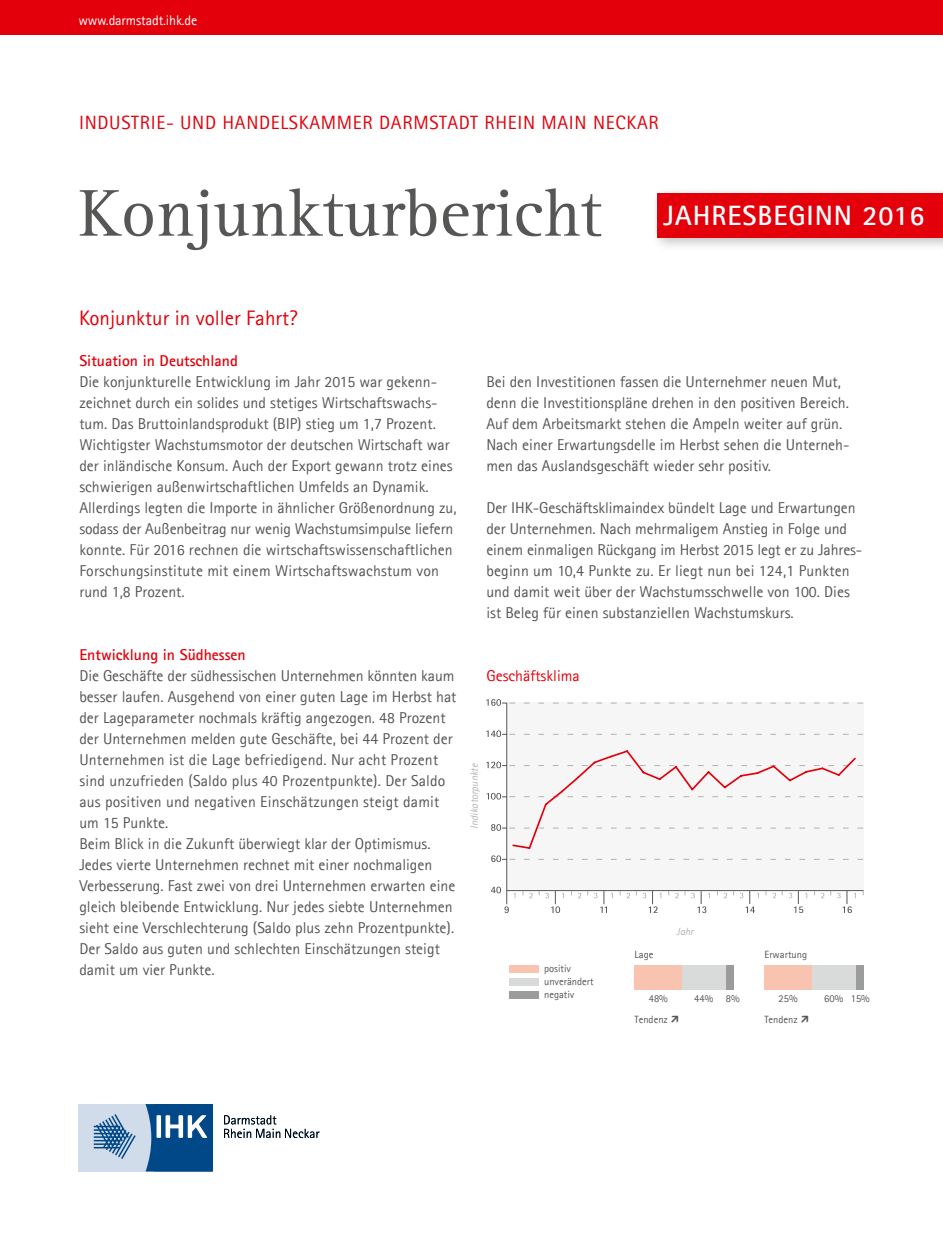
<style>
.page{position:relative;width:943px;height:1241px;background:#fff}
.page>*{position:absolute;margin:0;border:0;box-sizing:border-box;transform-origin:0 0}
.t1{font:68.25px "Agfa Rotis Serif";color:#565655}
.t2{font:700 28px "Agfa Rotis Sans Serif";letter-spacing:.035em;color:#fff}
.t3{font:21px "Agfa Rotis Sans Serif";color:#e3000b}
.t4{font:19.25px "Agfa Rotis Sans Serif";letter-spacing:.035em;color:#e3000b}
.t5{font:15.75px/21px "Agfa Rotis Sans Serif";color:#565655}
.t6{font:700 15.75px "Agfa Rotis Sans Serif";color:#e3000b}
.t7{font:15.75px "Agfa Rotis Sans Serif";color:#e3000b}
.t8{font:14px "Agfa Rotis Sans Serif";letter-spacing:-.01em;color:#fff}
.t9{font:10.5px/13px "Agfa Rotis Sans Serif";color:#565655}
.t10{font:italic 10.5px "Agfa Rotis Sans Serif";color:#b1b2b3}
</style>
<div class="page">
<div style="left:0;top:0;width:943px;height:35px;background:#e3000b"></div>
<div style="left:650px;top:187px;width:293px;height:65px;background:#000;opacity:.25"></div>
<div style="left:657px;top:193px;width:286px;height:45px;background:#e3000b"></div>
<div style="left:78px;top:1103px;width:75px;height:68px;background:#d1dcea"></div>
<svg style="left:94px;top:1114px;width:42px;height:44px"></svg>
<svg style="left:145px;top:1103px;width:68px;height:68px"></svg>
<svg style="left:224px;top:1115px;width:95px;height:22px"></svg>
<div style="left:509px;top:965px;width:30px;height:7px;background:#f9c4af"></div>
<div style="left:509px;top:977px;width:30px;height:8px;background:#d9dada"></div>
<div style="left:509px;top:990px;width:30px;height:8px;background:#9c9c9d"></div>
<div style="left:506px;top:702px;width:357px;height:188px;background:#f6f6f6"></div>
<hr style="left:506px;top:890px;width:357px;height:1px;background:#565655">
<svg style="left:491px;top:886px;width:10px;height:7px"></svg>
<hr style="left:506px;top:702px;width:1px;height:202px;background:#565655">
<svg style="left:504px;top:906px;width:5px;height:6px"></svg>
<svg style="left:486px;top:730px;width:377px;height:7px"></svg>
<svg style="left:486px;top:699px;width:377px;height:6px"></svg>
<svg style="left:529px;top:892px;width:3px;height:6px"></svg>
<svg style="left:578px;top:892px;width:3px;height:6px"></svg>
<svg style="left:626px;top:892px;width:4px;height:6px"></svg>
<svg style="left:675px;top:892px;width:3px;height:6px"></svg>
<svg style="left:545px;top:890px;width:19px;height:22px"></svg>
<svg style="left:594px;top:890px;width:19px;height:22px"></svg>
<svg style="left:636px;top:890px;width:25px;height:22px"></svg>
<svg style="left:691px;top:891px;width:19px;height:21px"></svg>
<svg style="left:717px;top:890px;width:10px;height:8px"></svg>
<svg style="left:740px;top:890px;width:19px;height:22px"></svg>
<svg style="left:772px;top:890px;width:10px;height:8px"></svg>
<svg style="left:788px;top:890px;width:19px;height:22px"></svg>
<svg style="left:837px;top:890px;width:18px;height:22px"></svg>
<svg style="left:486px;top:748px;width:377px;height:113px"></svg>
<div style="left:725px;top:965px;width:8px;height:25px;background:#9c9c9d"></div>
<div style="left:682px;top:965px;width:43px;height:25px;background:#d9dada"></div>
<div style="left:634px;top:965px;width:48px;height:25px;background:#f9c4af"></div>
<div style="left:855px;top:965px;width:8px;height:24px;background:#9c9c9d"></div>
<div style="left:812px;top:965px;width:43px;height:24px;background:#d9dada"></div>
<div style="left:764px;top:965px;width:48px;height:24px;background:#f9c4af"></div>
<p class="t8" style="left:78px;top:12px;width:120px">www.darmstadt.ihk.de</p>
<p class="t4" style="left:79px;top:111px;width:581px">INDUSTRIE- UND HANDELSKAMMER DARMSTADT RHEIN MAIN NECKAR</p>
<h1 class="t1" style="left:79px;top:174px;width:524px">Konjunkturbericht</h1>
<h2 class="t2" style="left:663px;top:197px;width:262px">JAHRESBEGINN 2016</h2>
<h3 class="t3" style="left:79px;top:305px;width:220px">Konjunktur in voller Fahrt?</h3>
<p class="t6" style="left:79px;top:350px;width:160px">Situation in Deutschland</p>
<p class="t5" style="left:79px;top:371px;width:379px">Die konjunkturelle Entwicklung im Jahr 2015 war gekenn&shy;zeichnet durch ein solides und stetiges Wirtschaftswachs&shy;tum. Das Bruttoinlandsprodukt (BIP) stieg um 1,7 Prozent.<br>Wichtigster Wachstumsmotor der deutschen Wirtschaft war der inländische Konsum. Auch der Export gewann trotz eines schwierigen außenwirtschaftlichen Umfelds an Dynamik.<br>Allerdings legten die Importe in ähnlicher Größenordnung zu, sodass der Außenbeitrag nur wenig Wachstumsimpulse liefern konnte. Für 2016 rechnen die wirtschaftswissenschaftlichen Forschungsinstitute mit einem Wirtschaftswachstum von rund 1,8 Prozent.</p>
<p class="t6" style="left:79px;top:644px;width:168px">Entwicklung in Südhessen</p>
<p class="t5" style="left:79px;top:664px;width:378px">Die Geschäfte der südhessischen Unternehmen könnten kaum besser laufen. Ausgehend von einer guten Lage im Herbst hat der Lageparameter nochmals kräftig angezogen. 48 Prozent der Unternehmen melden gute Geschäfte, bei 44 Prozent der Unternehmen ist die Lage befriedigend. Nur acht Prozent sind unzufrieden (Saldo plus 40 Prozentpunkte). Der Saldo aus positiven und negativen Einschätzungen steigt damit um 15 Punkte.<br>Beim Blick in die Zukunft überwiegt klar der Optimismus.<br>Jedes vierte Unternehmen rechnet mit einer nochmaligen Verbesserung. Fast zwei von drei Unternehmen erwarten eine gleich bleibende Entwicklung. Nur jedes siebte Unternehmen sieht eine Verschlechterung (Saldo plus zehn Prozentpunkte).<br>Der Saldo aus guten und schlechten Einschätzungen steigt damit um vier Punkte.</p>
<p class="t5" style="left:486px;top:371px;width:364px">Bei den Investitionen fassen die Unternehmer neuen Mut, denn die Investitionspläne drehen in den positiven Bereich.<br>Auf dem Arbeitsmarkt stehen die Ampeln weiter auf grün.<br>Nach einer Erwartungsdelle im Herbst sehen die Unterneh&shy;men das Auslandsgeschäft wieder sehr positiv.</p>
<p class="t5" style="left:486px;top:497px;width:377px">Der IHK-Geschäftsklimaindex bündelt Lage und Erwartungen der Unternehmen. Nach mehrmaligem Anstieg in Folge und einem einmaligen Rückgang im Herbst 2015 legt er zu Jahres&shy;beginn um 10,4 Punkte zu. Er liegt nun bei 124,1 Punkten und damit weit über der Wachstumsschwelle von 100. Dies ist Beleg für einen substanziellen Wachstumskurs.</p>
<p class="t7" style="left:486px;top:666px;width:95px">Geschäftsklima</p>
<p class="t10" style="left:468px;top:828px;width:67px;rotate:-90deg">Indikatorpunkte</p>
<p class="t9" style="left:544px;top:961px;width:51px">positiv unverändert negativ</p>
<p class="t9" style="left:634px;top:948px;width:20px">Lage</p>
<p class="t10" style="left:676px;top:924px;width:19px">Jahr</p>
<p class="t9" style="left:648px;top:991px;width:21px">48%</p>
<p class="t9" style="left:694px;top:991px;width:47px">44% 8%</p>
<p class="t9" style="left:634px;top:1013px;width:35px">Tendenz</p>
<p class="t9" style="left:764px;top:948px;width:44px">Erwartung</p>
<p class="t9" style="left:778px;top:991px;width:21px">25%</p>
<p class="t9" style="left:824px;top:991px;width:47px">60% 15%</p>
<p class="t9" style="left:764px;top:1013px;width:35px">Tendenz</p>
</div>
